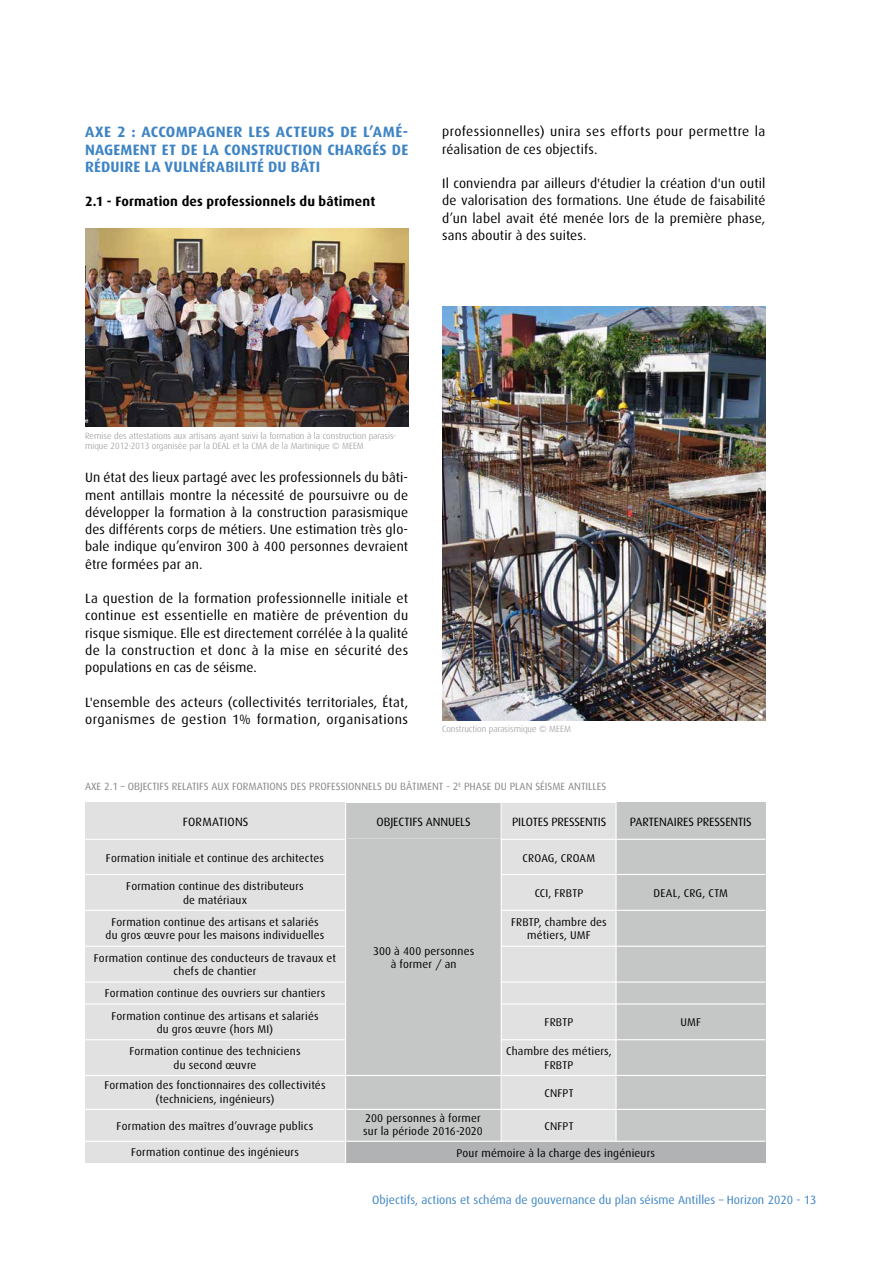
<style>
.page{position:relative;width:893px;height:1263px;background:#fff}
.page>*{position:absolute;margin:0;border:0;box-sizing:border-box;transform-origin:0 0}
.t1{font:700 15px/17.2px "Dax";letter-spacing:.01em;color:#3e84c5;text-align:justify}
.t2{font:13.5px/17.2px "Dax";letter-spacing:.015em;color:#000;text-align:justify}
.t3{font:700 13.5px "Dax";letter-spacing:.01em;color:#000}
.t4{font:12px "Dax";color:#3e84c5}
.t5{font:12px "Dax";letter-spacing:-.01em;color:#000}
.t6{font:12px "Dax";letter-spacing:.015em;color:#000}
.t7{font:11.25px/13.5px "Dax";letter-spacing:.015em;color:#000;text-align:center}
.t8{font:10.5px "Dax";color:#868786}
.t9{font:300 9px/10.8px "Dax";color:#868786}
</style>
<div class="page">
<img style="left:85px;top:228px;width:323px;height:199px">
<img style="left:442px;top:306px;width:323px;height:414px">
<div style="left:616px;top:803px;width:149px;height:339px;background:#c5c6c6"></div>
<div style="left:501px;top:803px;width:115px;height:338px;background:#e1e1e1"></div>
<div style="left:85px;top:803px;width:261px;height:360px;background:#e1e1e1"></div>
<div style="left:346px;top:803px;width:155px;height:36px;background:#c5c6c6"></div>
<hr style="left:85px;top:839px;width:680px;height:1px;background:#fff">
<hr style="left:85px;top:874px;width:680px;height:1px;background:#fff">
<hr style="left:85px;top:910px;width:680px;height:1px;background:#fff">
<hr style="left:85px;top:946px;width:680px;height:1px;background:#fff">
<hr style="left:85px;top:981px;width:680px;height:2px;background:#fff">
<hr style="left:85px;top:1003px;width:680px;height:1px;background:#fff">
<hr style="left:85px;top:1039px;width:680px;height:1px;background:#fff">
<hr style="left:615px;top:798px;width:2px;height:343px;background:#fff">
<div style="left:346px;top:840px;width:154px;height:235px;background:#c5c6c6"></div>
<div style="left:346px;top:1075px;width:155px;height:66px;background:#c5c6c6"></div>
<div style="left:346px;top:1141px;width:419px;height:22px;background:#b1b2b3"></div>
<hr style="left:85px;top:1141px;width:680px;height:1px;background:#fff">
<hr style="left:501px;top:798px;width:1px;height:343px;background:#fff">
<hr style="left:85px;top:1075px;width:680px;height:1px;background:#fff">
<hr style="left:85px;top:1109px;width:680px;height:1px;background:#fff">
<hr style="left:345px;top:798px;width:1px;height:365px;background:#fff">
<p class="t1" style="left:85px;top:124px;width:325px">AXE 2 : ACCOMPAGNER LES ACTEURS DE L’AMÉ-NAGEMENT ET DE LA CONSTRUCTION CHARGÉS DE RÉDUIRE LA VULNÉRABILITÉ DU BÂTI</p>
<p class="t3" style="left:85px;top:194px;width:292px">2.1 - Formation des professionnels du bâtiment</p>
<p class="t2" style="left:442px;top:123px;width:325px">professionnelles) unira ses efforts pour permettre la réalisation de ces objectifs.</p>
<p class="t2" style="left:442px;top:175px;width:325px">Il conviendra par ailleurs d'étudier la création d'un outil de valorisation des formations. Une étude de faisabilité d’un label avait été menée lors de la première phase, sans aboutir à des suites.</p>
<p class="t9" style="left:85px;top:430px;width:313px">Remise des attestations aux artisans ayant suivi la formation à la construction parasis&shy;mique 2012-2013 organisée par la DEAL et la CMA de la Martinique © MEEM</p>
<p class="t2" style="left:85px;top:469px;width:325px">Un état des lieux partagé avec les professionnels du bâti&shy;ment antillais montre la nécessité de poursuivre ou de développer la formation à la construction parasismique des différents corps de métiers. Une estimation très glo&shy;bale indique qu’environ 300 à 400 personnes devraient être formées par an.</p>
<p class="t2" style="left:85px;top:590px;width:325px">La question de la formation professionnelle initiale et continue est essentielle en matière de prévention du risque sismique. Elle est directement corrélée à la qualité de la construction et donc à la mise en sécurité des populations en cas de séisme.</p>
<p class="t2" style="left:85px;top:693px;width:325px">L'ensemble des acteurs (collectivités territoriales, État, organismes de gestion 1% formation, organisations</p>
<p class="t9" style="left:442px;top:723px;width:130px">Construction parasismique © MEEM</p>
<p class="t8" style="left:85px;top:781px;width:523px">AXE 2.1 – OBJECTIFS RELATIFS AUX FORMATIONS DES PROFESSIONNELS DU BÂTIMENT - 2<sup>E</sup> PHASE DU PLAN SÉISME ANTILLES</p>
<p class="t6" style="left:183px;top:815px;width:67px">FORMATIONS</p>
<p class="t7" style="left:106px;top:851px;width:220px">Formation initiale et continue des architectes</p>
<p class="t7" style="left:126px;top:879px;width:179px">Formation continue des distributeurs de matériaux</p>
<p class="t7" style="left:106px;top:915px;width:220px">Formation continue des artisans et salariés du gros œuvre pour les maisons individuelles</p>
<p class="t7" style="left:94px;top:951px;width:244px">Formation continue des conducteurs de travaux et chefs de chantier</p>
<p class="t7" style="left:111px;top:1009px;width:209px">Formation continue des artisans et salariés du gros œuvre (hors MI)</p>
<p class="t7" style="left:129px;top:1045px;width:173px">Formation continue des techniciens du second œuvre</p>
<p class="t7" style="left:105px;top:987px;width:222px">Formation continue des ouvriers sur chantiers</p>
<p class="t7" style="left:104px;top:1078px;width:223px">Formation des fonctionnaires des collectivités (techniciens, ingénieurs)</p>
<p class="t7" style="left:117px;top:1119px;width:198px">Formation des maîtres d’ouvrage publics</p>
<p class="t5" style="left:377px;top:815px;width:96px">OBJECTIFS ANNUELS</p>
<p class="t5" style="left:512px;top:815px;width:96px">PILOTES PRESSENTIS</p>
<p class="t5" style="left:630px;top:815px;width:123px">PARTENAIRES PRESSENTIS</p>
<p class="t7" style="left:373px;top:944px;width:103px">300 à 400 personnes à former / an</p>
<p class="t7" style="left:363px;top:1111px;width:121px;text-align:left">200 personnes à former sur la période 2016-2020</p>
<p class="t7" style="left:523px;top:851px;width:74px">CROAG, CROAM</p>
<p class="t7" style="left:535px;top:886px;width:50px">CCI, FRBTP</p>
<p class="t7" style="left:511px;top:915px;width:97px">FRBTP, chambre des métiers, UMF</p>
<p class="t7" style="left:545px;top:1016px;width:30px">FRBTP</p>
<p class="t7" style="left:506px;top:1045px;width:107px">Chambre des métiers,<br>FRBTP</p>
<p class="t7" style="left:544px;top:1086px;width:31px">CNFPT</p>
<p class="t7" style="left:544px;top:1119px;width:31px">CNFPT</p>
<p class="t7" style="left:654px;top:886px;width:76px">DEAL, CRG, CTM</p>
<p class="t7" style="left:680px;top:1016px;width:22px">UMF</p>
<p class="t7" style="left:131px;top:1146px;width:169px">Formation continue des ingénieurs</p>
<p class="t7" style="left:456px;top:1146px;width:200px">Pour mémoire à la charge des ingénieurs</p>
<p class="t4" style="left:372px;top:1193px;width:446px">Objectifs, actions et schéma de gouvernance du plan séisme Antilles – Horizon 2020 - 13</p>
</div>
